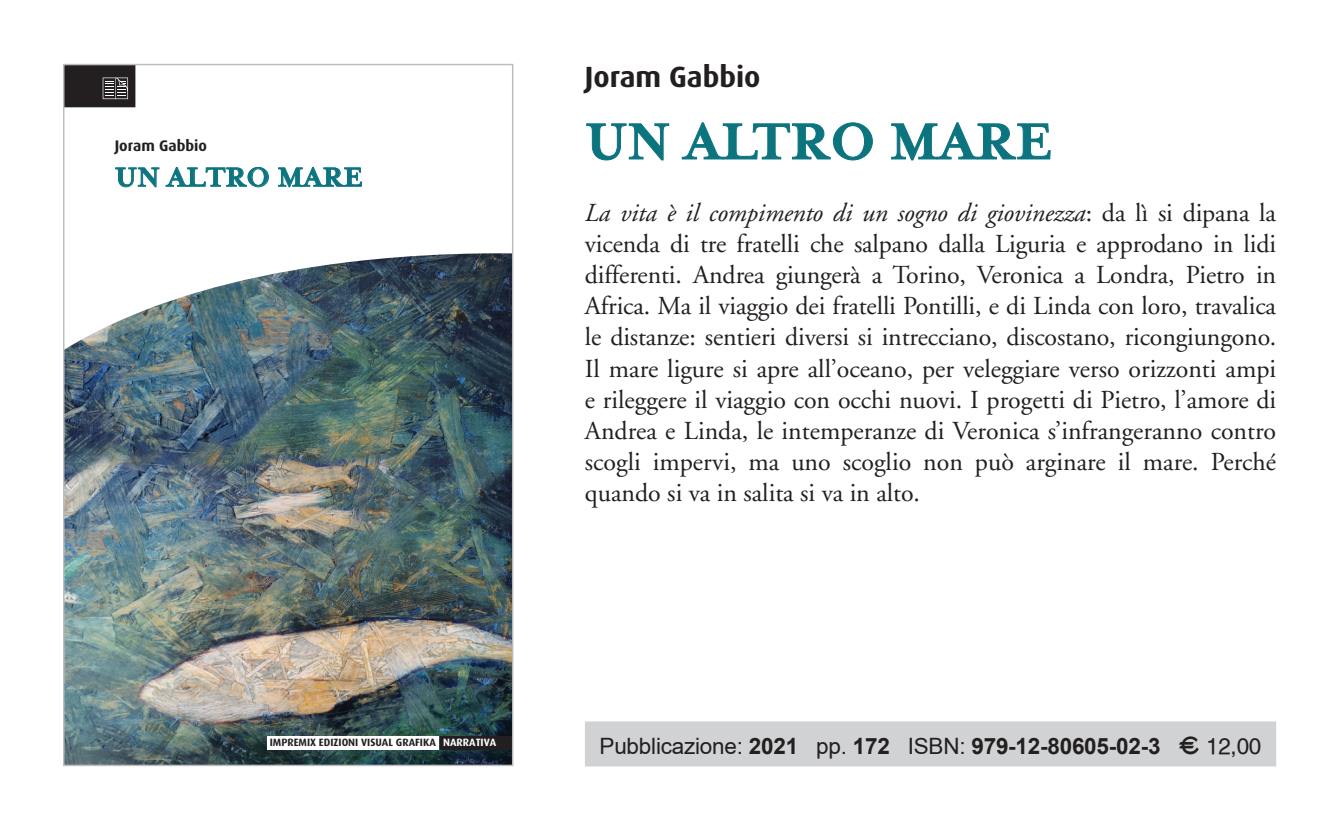
<style>
.page{position:relative;width:1340px;height:830px;background:#fff}
.page>*{position:absolute;margin:0;border:0;box-sizing:border-box;transform-origin:0 0}
.t1{font:700 58.5px "Mrs Eaves";color:#0b747f}
.t2{font:700 30.6px "Mrs Eaves";color:#0b747f}
.t3{font:700 29.25px "Dax";color:#231f20}
.t4{font:25.88px/31.1px "Adobe Garamond";color:#231f20;text-align:justify}
.t5{font:700 22.5px "Arial";letter-spacing:-.01em;color:#231f20}
.t6{font:700 15.3px "Dax";color:#231f20}
.t7{font:700 10.58px "Dax";color:#231f20}
.s1{font-style:italic}
.s2{color:#fff}
.s3{font-weight:400}
.s4{font-family:"EURO99";font-weight:400}
</style>
<div class="page">
<img style="left:65px;top:253px;width:446px;height:510px">
<div style="left:440px;top:735px;width:73px;height:13px;background:#231f20"></div>
<div style="left:267px;top:735px;width:171px;height:13px;background:#fff"></div>
<svg style="left:65px;top:66px;width:70px;height:41px;background:#312d2e"></svg>
<svg style="left:115px;top:167px;width:44px;height:20px"></svg>
<svg style="left:166px;top:167px;width:103px;height:20px"></svg>
<svg style="left:278px;top:167px;width:84px;height:20px"></svg>
<svg style="left:586px;top:123px;width:83px;height:38px"></svg>
<svg style="left:681px;top:122px;width:192px;height:39px"></svg>
<svg style="left:891px;top:122px;width:160px;height:39px"></svg>
<div style="left:585px;top:721px;width:691px;height:45px;background:#d1d2d4"></div>
<p class="t6" style="left:115px;top:137px;width:94px">JORAM GABBIO</p>
<p class="t2" style="left:115px;top:159px;width:250px">UN ALTRO MARE</p>
<p class="t3" style="left:585px;top:60px;width:177px">JORAM GABBIO</p>
<h1 class="t1" style="left:585px;top:108px;width:469px">UN ALTRO MARE</h1>
<p class="t4" style="left:585px;top:198px;width:693px"><span class="s1">La vita è il compimento di un sogno di giovinezza</span>: da lì si dipana la vicenda di tre fratelli che salpano dalla Liguria e approdano in lidi differenti. Andrea giungerà a Torino, Veronica a Londra, Pietro in Africa. Ma il viaggio dei fratelli Pontilli, e di Linda con loro, travalica le distanze: sentieri diversi si intrecciano, discostano, ricongiungono.<br>Il mare ligure si apre all’oceano, per veleggiare verso orizzonti ampi e rileggere il viaggio con occhi nuovi. I progetti di Pietro, l’amore di Andrea e Linda, le intemperanze di Veronica s’infrangeranno contro scogli impervi, ma uno scoglio non può arginare il mare. Perché quando si va in salita si va in alto.</p>
<p class="t7" style="left:270px;top:736px;width:228px">IMPREMIX EDIZIONI VISUAL GRAFIKA <span class="s2">NARRATIVA</span></p>
<p class="t5" style="left:599px;top:730px;width:663px"><span class="s3">Pubblicazione:</span> 2021 <span class="s3">pp.</span> 172 <span class="s3">ISBN:</span> 979-12-80605-02-3 <span class="s4">E 12,00</span></p>
</div>
